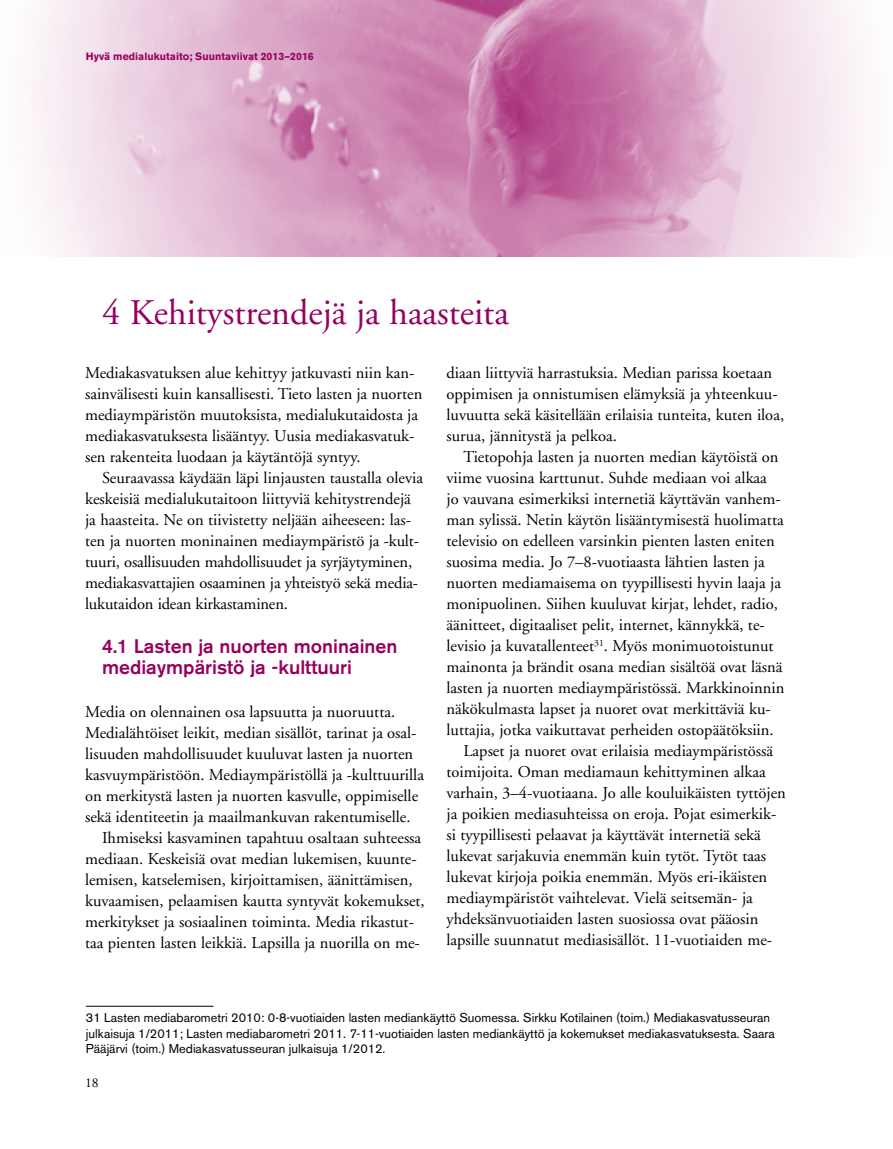
<style>
.page{position:relative;width:893px;height:1149px;background:#fff}
.page>*{position:absolute;margin:0;border:0;box-sizing:border-box;transform-origin:0 0}
.t1{font:36px "Adobe Garamond";color:#97005e}
.t2{font:500 19.5px/21px "Akzidenz Grotesk BE";color:#97005e}
.t3{font:16.5px/21px "Adobe Garamond";color:#000}
.t4{font:13.5px "Adobe Garamond";color:#000}
.t5{font:12.75px/15.8px "Akzidenz Grotesk BE";color:#000}
.t6{font:700 10.5px "Akzidenz Grotesk BE";color:#97005e}
</style>
<div class="page">
<hr style="left:86px;top:1005px;width:128px;height:1px;background:#000">
<img style="left:32px;top:0;width:830px;height:256px">
<p class="t6" style="left:86px;top:51px;width:229px">Hyvä medialukutaito; Suuntaviivat 2013–2016</p>
<h1 class="t1" style="left:102px;top:293px;width:408px">4 Kehitystrendejä ja haasteita</h1>
<p class="t3" style="left:446px;top:362px;width:339px">diaan liittyviä harrastuksia. Median parissa koetaan oppimisen ja onnistumisen elämyksiä ja yhteenkuu&shy;luvuutta sekä käsitellään erilaisia tunteita, kuten iloa, surua, jännitystä ja pelkoa.</p>
<p class="t3" style="left:463px;top:446px;width:317px">Tietopohja lasten ja nuorten median käytöistä on</p>
<p class="t3" style="left:446px;top:467px;width:322px">viime vuosina karttunut. Suhde mediaan voi alkaa</p>
<p class="t3" style="left:446px;top:488px;width:336px">jo vauvana esimerkiksi internetiä käyttävän vanhem-</p>
<p class="t3" style="left:446px;top:509px;width:339px">man sylissä. Netin käytön lisääntymisestä huolimatta</p>
<p class="t3" style="left:446px;top:530px;width:330px">televisio on edelleen varsinkin pienten lasten eniten</p>
<p class="t3" style="left:446px;top:551px;width:320px">suosima media. Jo 7–8-vuotiaasta lähtien lasten ja</p>
<p class="t3" style="left:446px;top:572px;width:336px">nuorten mediamaisema on tyypillisesti hyvin laaja ja</p>
<p class="t3" style="left:446px;top:593px;width:333px">monipuolinen. Siihen kuuluvat kirjat, lehdet, radio,</p>
<p class="t3" style="left:446px;top:614px;width:320px">äänitteet, digitaaliset pelit, internet, kännykkä, te-</p>
<p class="t3" style="left:446px;top:635px;width:329px">levisio ja kuvatallenteet<sup>31</sup>. Myös monimuotoistunut</p>
<p class="t3" style="left:446px;top:656px;width:337px">mainonta ja brändit osana median sisältöä ovat läsnä</p>
<p class="t3" style="left:446px;top:677px;width:339px">lasten ja nuorten mediaympäristössä. Markkinoinnin</p>
<p class="t3" style="left:446px;top:698px;width:326px">näkökulmasta lapset ja nuoret ovat merkittäviä ku-</p>
<p class="t3" style="left:446px;top:719px;width:329px">luttajia, jotka vaikuttavat perheiden ostopäätöksiin.</p>
<p class="t3" style="left:463px;top:740px;width:311px">Lapset ja nuoret ovat erilaisia mediaympäristössä</p>
<p class="t3" style="left:446px;top:761px;width:321px">toimijoita. Oman mediamaun kehittyminen alkaa</p>
<p class="t3" style="left:446px;top:782px;width:341px">varhain, 3–4-vuotiaana. Jo alle kouluikäisten tyttöjen</p>
<p class="t3" style="left:446px;top:803px;width:331px">ja poikien mediasuhteissa on eroja. Pojat esimerkik-</p>
<p class="t3" style="left:446px;top:824px;width:316px">si tyypillisesti pelaavat ja käyttävät internetiä sekä</p>
<p class="t3" style="left:446px;top:845px;width:321px">lukevat sarjakuvia enemmän kuin tytöt. Tytöt taas</p>
<p class="t3" style="left:446px;top:866px;width:322px">lukevat kirjoja poikia enemmän. Myös eri-ikäisten</p>
<p class="t3" style="left:446px;top:887px;width:308px">mediaympäristöt vaihtelevat. Vielä seitsemän- ja</p>
<p class="t3" style="left:446px;top:908px;width:313px">yhdeksänvuotiaiden lasten suosiossa ovat pääosin</p>
<p class="t3" style="left:446px;top:929px;width:327px">lapsille suunnatut mediasisällöt. 11-vuotiaiden me-</p>
<p class="t3" style="left:85px;top:362px;width:339px">Mediakasvatuksen alue kehittyy jatkuvasti niin kan&shy;sainvälisesti kuin kansallisesti. Tieto lasten ja nuorten mediaympäristön muutoksista, medialukutaidosta ja mediakasvatuksesta lisääntyy. Uusia mediakasvatuk&shy;sen rakenteita luodaan ja käytäntöjä syntyy.</p>
<p class="t3" style="left:85px;top:467px;width:340px;text-indent:17px">Seuraavassa käydään läpi linjausten taustalla olevia keskeisiä medialukutaitoon liittyviä kehitystrendejä ja haasteita. Ne on tiivistetty neljään aiheeseen: las&shy;ten ja nuorten moninainen mediaympäristö ja -kult&shy;tuuri, osallisuuden mahdollisuudet ja syrjäytyminen, mediakasvattajien osaaminen ja yhteistyö sekä media&shy;lukutaidon idean kirkastaminen.</p>
<p class="t2" style="left:102px;top:635px;width:297px">4.1 Lasten ja nuorten moninainen mediaympäristö ja -kulttuuri</p>
<p class="t3" style="left:85px;top:701px;width:312px">Media on olennainen osa lapsuutta ja nuoruutta.</p>
<p class="t3" style="left:85px;top:722px;width:333px">Medialähtöiset leikit, median sisällöt, tarinat ja osal-</p>
<p class="t3" style="left:85px;top:743px;width:330px">lisuuden mahdollisuudet kuuluvat lasten ja nuorten</p>
<p class="t3" style="left:85px;top:764px;width:340px">kasvuympäristöön. Mediaympäristöllä ja -kulttuurilla</p>
<p class="t3" style="left:85px;top:785px;width:335px">on merkitystä lasten ja nuorten kasvulle, oppimiselle</p>
<p class="t3" style="left:85px;top:806px;width:327px">sekä identiteetin ja maailmankuvan rakentumiselle.</p>
<p class="t3" style="left:102px;top:827px;width:321px">Ihmiseksi kasvaminen tapahtuu osaltaan suhteessa</p>
<p class="t3" style="left:85px;top:848px;width:333px">mediaan. Keskeisiä ovat median lukemisen, kuunte-</p>
<p class="t3" style="left:85px;top:869px;width:329px">lemisen, katselemisen, kirjoittamisen, äänittämisen,</p>
<p class="t3" style="left:85px;top:890px;width:341px">kuvaamisen, pelaamisen kautta syntyvät kokemukset,</p>
<p class="t3" style="left:85px;top:911px;width:330px">merkitykset ja sosiaalinen toiminta. Media rikastut-</p>
<p class="t3" style="left:85px;top:932px;width:336px">taa pienten lasten leikkiä. Lapsilla ja nuorilla on me-</p>
<p class="t5" style="left:86px;top:1009px;width:691px">31 Lasten mediabarometri 2010: 0-8-vuotiaiden lasten mediankäyttö Suomessa. Sirkku Kotilainen (toim.) Mediakasvatusseuran julkaisuja 1/2011; Lasten mediabarometri 2011. 7-11-vuotiaiden lasten mediankäyttö ja kokemukset mediakasvatuksesta. Saara<br>Pääjärvi (toim.) Mediakasvatusseuran julkaisuja 1/2012.</p>
<p class="t4" style="left:85px;top:1074px;width:15px">18</p>
</div>
